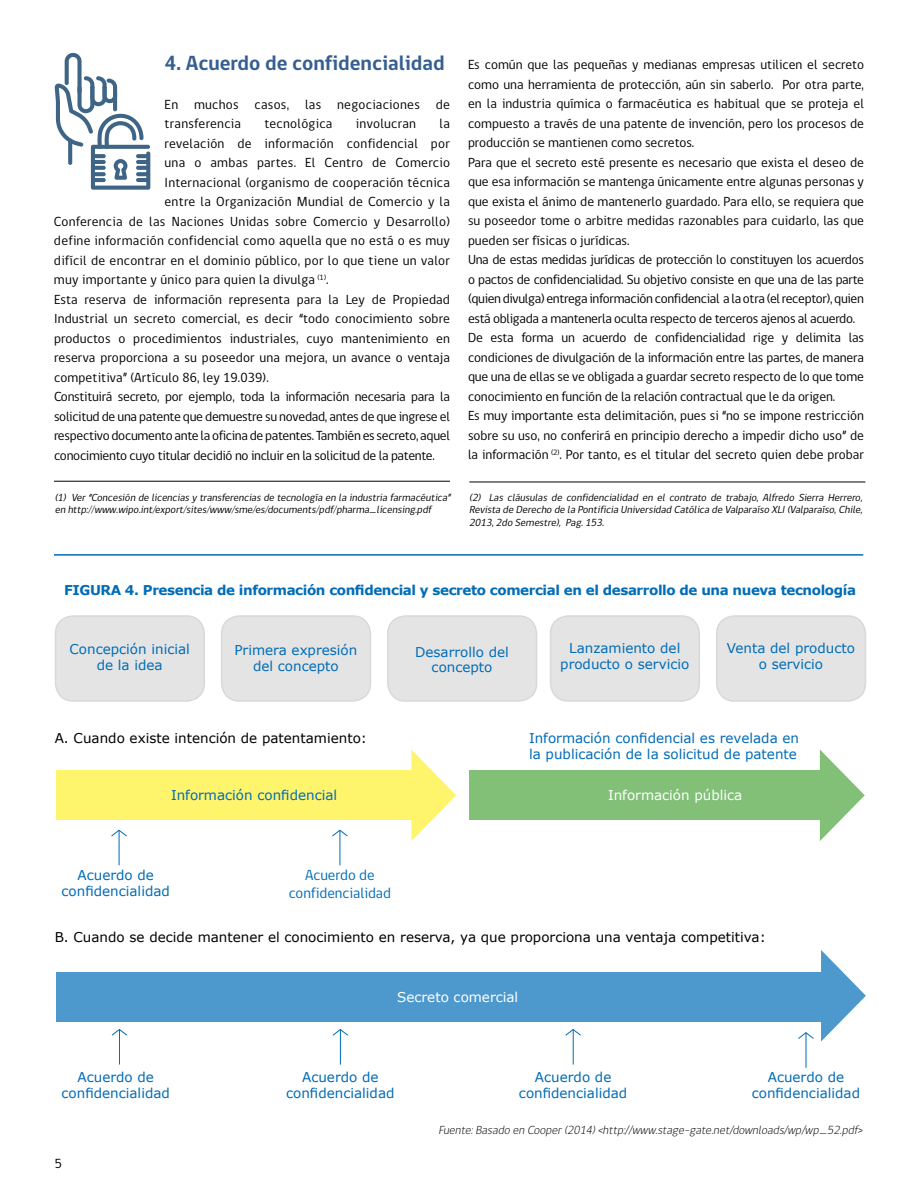
<style>
.page{position:relative;width:918px;height:1188px;background:#fff}
.page>*{position:absolute;margin:0;border:0;box-sizing:border-box;transform-origin:0 0}
.t1{font:700 21px "gob CL";color:#365f91}
.t2{font:15px/18px "gob CL";color:#006cb7;text-align:center}
.t3{font:13.5px/19.5px "gob CL";color:#000}
.t4{font:13.5px/19.5px "gob CL";letter-spacing:.02em;color:#000}
.t5{font:13.5px/16.2px "Verdana";color:#006cb7;text-align:center}
.t6{font:13.5px "gob CL";letter-spacing:-.02em;color:#000}
.t7{font:13.5px "Verdana";color:#000}
.t8{font:700 13.5px "Verdana";letter-spacing:-.03em;color:#006cb7}
.t9{font:13.5px "Verdana";color:#fff}
.t10{font:italic 300 12px "gob CL";color:#000}
.t11{font:italic 10.5px/12.6px "gob CL";color:#000}
</style>
<div class="page">
<div style="left:55px;top:616px;width:149px;height:85px;background:#e4e4e4;border-radius:18px"></div>
<div style="left:55px;top:615px;width:150px;height:87px;border:2px solid #d9d9d9;border-radius:18px"></div>
<div style="left:222px;top:616px;width:148px;height:85px;background:#e4e4e4;border-radius:18px"></div>
<div style="left:221px;top:615px;width:150px;height:87px;border:2px solid #d9d9d9;border-radius:18px"></div>
<div style="left:388px;top:616px;width:149px;height:85px;background:#e4e4e4;border-radius:18px"></div>
<div style="left:387px;top:615px;width:150px;height:87px;border:2px solid #d9d9d9;border-radius:18px"></div>
<div style="left:551px;top:616px;width:148px;height:85px;background:#e4e4e4;border-radius:18px"></div>
<div style="left:550px;top:615px;width:150px;height:87px;border:2px solid #d9d9d9;border-radius:18px"></div>
<div style="left:717px;top:616px;width:148px;height:85px;background:#e4e4e4;border-radius:18px"></div>
<div style="left:716px;top:615px;width:150px;height:87px;border:2px solid #d9d9d9;border-radius:18px"></div>
<div style="left:56px;top:770px;width:372px;height:50px;background:#fff56d"></div>
<div style="left:469px;top:770px;width:368px;height:50px;background:#82c078"></div>
<svg style="left:411px;top:750px;width:45px;height:91px"></svg>
<svg style="left:820px;top:750px;width:45px;height:91px"></svg>
<div style="left:56px;top:972px;width:776px;height:50px;background:#4d98cd"></div>
<svg style="left:821px;top:950px;width:45px;height:92px"></svg>
<hr style="left:119px;top:830px;width:1px;height:35px;background:#006cb7">
<svg style="left:111px;top:829px;width:16px;height:8px"></svg>
<hr style="left:340px;top:830px;width:1px;height:35px;background:#006cb7">
<svg style="left:332px;top:829px;width:16px;height:8px"></svg>
<hr style="left:119px;top:1029px;width:1px;height:36px;background:#006cb7">
<svg style="left:111px;top:1029px;width:17px;height:7px"></svg>
<hr style="left:340px;top:1029px;width:1px;height:36px;background:#006cb7">
<svg style="left:332px;top:1029px;width:16px;height:7px"></svg>
<hr style="left:573px;top:1029px;width:1px;height:36px;background:#006cb7">
<svg style="left:565px;top:1029px;width:16px;height:7px"></svg>
<hr style="left:806px;top:1033px;width:1px;height:35px;background:#006cb7">
<svg style="left:798px;top:1032px;width:16px;height:8px"></svg>
<hr style="left:54px;top:481px;width:396px;height:1px;background:#000">
<hr style="left:469px;top:482px;width:396px;height:1px;background:#000">
<svg style="left:55px;top:53px;width:95px;height:137px"></svg>
<hr style="left:54px;top:554px;width:809px;height:2px;background:#006cb7">
<h1 class="t1" style="left:165px;top:48px;width:282px">4. Acuerdo de confidencialidad</h1>
<p class="t4" style="left:165px;top:95px;width:287px">En muchos casos, las negociaciones de transferencia</p>
<p class="t4" style="left:265px;top:114px;width:69px">tecnológica</p>
<p class="t4" style="left:356px;top:114px;width:62px">involucran</p>
<p class="t3" style="left:440px;top:114px;width:12px">la</p>
<p class="t4" style="left:165px;top:134px;width:287px">revelación de información confidencial por</p>
<p class="t4" style="left:165px;top:153px;width:287px">una o ambas partes. El Centro de Comercio</p>
<p class="t4" style="left:165px;top:173px;width:287px">Internacional (organismo de cooperación técnica</p>
<p class="t4" style="left:165px;top:192px;width:287px">entre la Organización Mundial de Comercio y la</p>
<p class="t4" style="left:54px;top:212px;width:397px">Conferencia de las Naciones Unidas sobre Comercio y Desarrollo)</p>
<p class="t4" style="left:54px;top:231px;width:397px">define información confidencial como aquella que no está o es muy</p>
<p class="t4" style="left:54px;top:251px;width:398px">difícil de encontrar en el dominio público, por lo que tiene un valor</p>
<p class="t4" style="left:54px;top:270px;width:276px">muy importante y único para quien la divulga <sup>(1)</sup>.</p>
<p class="t3" style="left:54px;top:290px;width:398px">Esta reserva de información representa para la Ley de Propiedad</p>
<p class="t3" style="left:54px;top:309px;width:397px">Industrial un secreto comercial, es decir “todo conocimiento sobre</p>
<p class="t3" style="left:54px;top:329px;width:397px">productos o procedimientos industriales, cuyo mantenimiento en</p>
<p class="t3" style="left:54px;top:348px;width:397px">reserva proporciona a su poseedor una mejora, un avance o ventaja</p>
<p class="t3" style="left:54px;top:368px;width:216px">competitiva” (Artículo 86, ley 19.039).</p>
<p class="t6" style="left:54px;top:387px;width:397px">Constituirá secreto, por ejemplo, toda la información necesaria para la</p>
<p class="t6" style="left:54px;top:407px;width:397px">solicitud de una patente que demuestre su novedad, antes de que ingrese el</p>
<p class="t6" style="left:54px;top:426px;width:398px">respectivo documento ante la oficina de patentes. También es secreto, aquel</p>
<p class="t6" style="left:54px;top:446px;width:382px">conocimiento cuyo titular decidió no incluir en la solicitud de la patente.</p>
<p class="t3" style="left:468px;top:55px;width:398px">Es común que las pequeñas y medianas empresas utilicen el secreto como una herramienta de protección, aún sin saberlo. Por otra parte, en la industria química o farmacéutica es habitual que se proteja el compuesto a través de una patente de invención, pero los procesos de producción se mantienen como secretos.<br>Para que el secreto esté presente es necesario que exista el deseo de que esa información se mantenga únicamente entre algunas personas y que exista el ánimo de mantenerlo guardado. Para ello, se requiera que su poseedor tome o arbitre medidas razonables para cuidarlo, las que pueden ser físicas o jurídicas.<br>Una de estas medidas jurídicas de protección lo constituyen los acuerdos o pactos de confidencialidad. Su objetivo consiste en que una de las parte (quien divulga) entrega información confidencial a la otra (el receptor), quien está obligada a mantenerla oculta respecto de terceros ajenos al acuerdo.<br>De esta forma un acuerdo de confidencialidad rige y delimita las condiciones de divulgación de la información entre las partes, de manera que una de ellas se ve obligada a guardar secreto respecto de lo que tome conocimiento en función de la relación contractual que le da origen.<br>Es muy importante esta delimitación, pues si “no se impone restricción sobre su uso, no conferirá en principio derecho a impedir dicho uso” de la información <sup>(2)</sup>. Por tanto, es el titular del secreto quien debe probar</p>
<p class="t11" style="left:55px;top:491px;width:400px">(1) Ver“Concesión de licenciasy transferenciasde tecnología en la industria farmacéutica” en http://www.wipo.int/export/sites/www/sme/es/documents/pdf/pharma_licensing.pdf</p>
<p class="t11" style="left:469px;top:491px;width:397px;text-align:justify">(2) Las cláusulas de confidencialidad en el contrato de trabajo, Alfredo Sierra Herrero, Revista de Derecho de la Pontificia Universidad Católica de Valparaíso XLI(Valparaíso,Chile, 2013,2do Semestre), Pag.153.</p>
<p class="t8" style="left:64px;top:580px;width:793px">FIGURA 4. Presencia de información confidencial y secreto comercial en el desarrollo de una nueva tecnología</p>
<p class="t5" style="left:70px;top:641px;width:122px">Concepción inicial de la idea</p>
<p class="t5" style="left:234px;top:642px;width:124px">Primera expresión del concepto</p>
<p class="t5" style="left:415px;top:645px;width:95px;line-height:15px">Desarrollo del concepto</p>
<p class="t5" style="left:560px;top:640px;width:131px">Lanzamiento del producto o servicio</p>
<p class="t5" style="left:727px;top:640px;width:130px">Venta del producto o servicio</p>
<p class="t7" style="left:55px;top:728px;width:314px">A. Cuando existe intención de patentamiento:</p>
<p class="t5" style="left:529px;top:730px;width:272px;text-align:left">Información confidencial es revelada en la publicación de la solicitud de patente</p>
<p class="t5" style="left:171px;top:787px;width:168px">Información confidencial</p>
<p class="t9" style="left:608px;top:786px;width:136px">Información pública</p>
<p class="t5" style="left:62px;top:866px;width:110px">Acuerdo de confidencialidad</p>
<p class="t2" style="left:289px;top:867px;width:104px">Acuerdo de confidencialidad</p>
<p class="t7" style="left:55px;top:928px;width:713px">B. Cuando se decide mantener el conocimiento en reserva, ya que proporciona una ventaja competitiva:</p>
<p class="t9" style="left:397px;top:988px;width:123px">Secreto comercial</p>
<p class="t5" style="left:62px;top:1068px;width:110px">Acuerdo de confidencialidad</p>
<p class="t5" style="left:286px;top:1068px;width:110px">Acuerdo de confidencialidad</p>
<p class="t5" style="left:519px;top:1068px;width:110px">Acuerdo de confidencialidad</p>
<p class="t5" style="left:752px;top:1068px;width:110px">Acuerdo de confidencialidad</p>
<p class="t3" style="left:55px;top:1154px;width:9px">5</p>
<p class="t10" style="left:438px;top:1122px;width:428px">Fuente:Basado en Cooper(2014)&lt;http://www.stage-gate.net/downloads/wp/wp_52.pdf&gt;</p>
</div>
